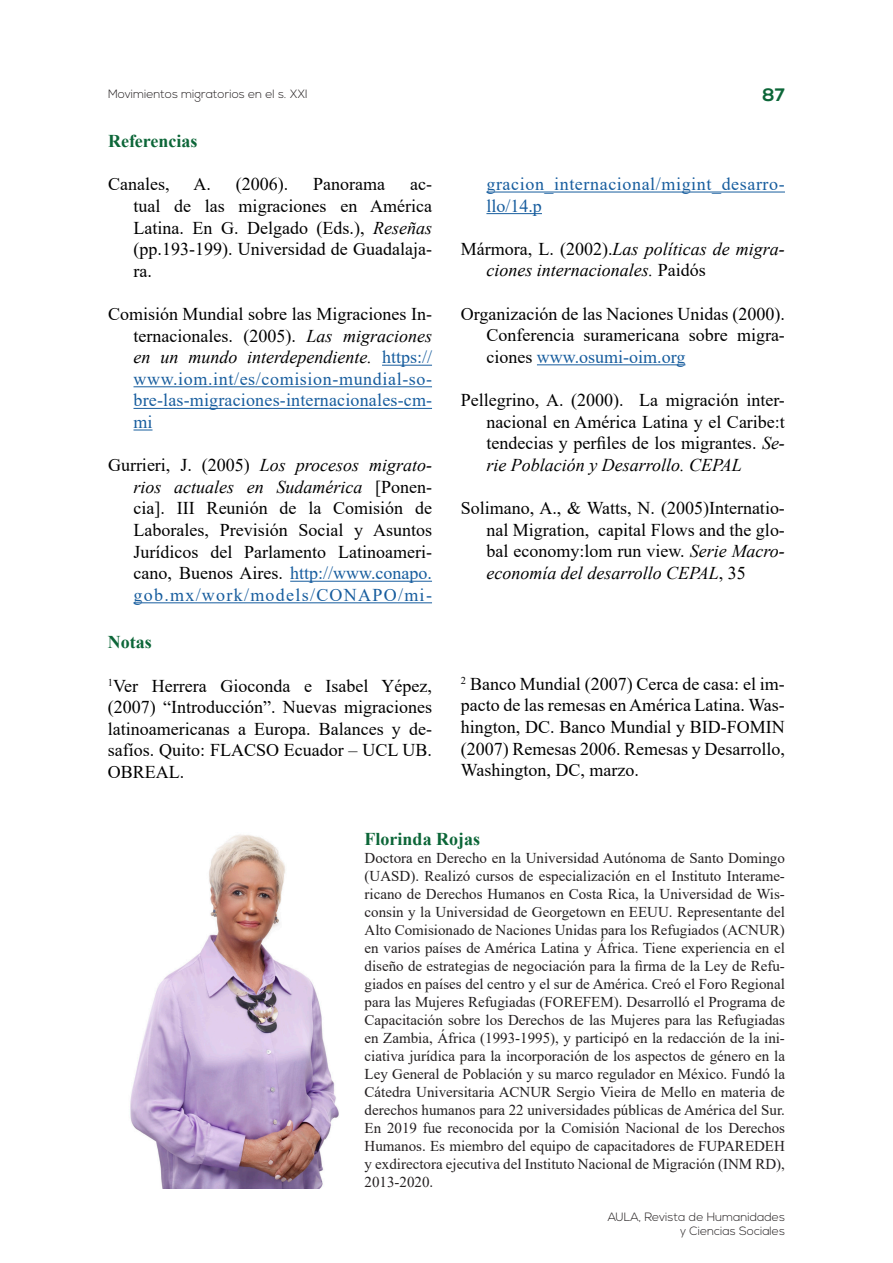
<style>
.page{position:relative;width:893px;height:1263px;background:#fff}
.page>*{position:absolute;margin:0;border:0;box-sizing:border-box;transform-origin:0 0}
.t1{font:18px/21.6px "Times New Roman";color:#000;text-align:justify}
.t2{font:18px/21.6px "Times New Roman";letter-spacing:.035em;color:#175d9e;text-align:justify}
.t3{font:italic 18px/21.6px "Times New Roman";color:#000}
.t4{font:700 18px "Times New Roman";color:#0c6638}
.t5{font:700 18px "Nexa";color:#0c6638}
.t6{font:15px/18px "Times New Roman";color:#231f20;text-align:justify}
.t7{font:300 12px/14.4px "Nexa";color:#231f20;text-align:right}
.s1{font-style:italic}
.s2{color:#000}
.s3{font-style:italic;color:#000}
.s4{color:#175d9e}
.s5{font-style:normal}
</style>
<div class="page">
<hr style="left:382px;top:365px;width:50px;height:1px;background:#175d9e">
<hr style="left:133px;top:386px;width:299px;height:1px;background:#175d9e">
<hr style="left:133px;top:408px;width:299px;height:1px;background:#175d9e">
<svg style="left:133px;top:430px;width:20px;height:1px"></svg>
<hr style="left:290px;top:581px;width:142px;height:1px;background:#175d9e">
<hr style="left:133px;top:602px;width:299px;height:1px;background:#175d9e">
<hr style="left:486px;top:192px;width:299px;height:1px;background:#175d9e">
<hr style="left:486px;top:213px;width:56px;height:1px;background:#175d9e">
<hr style="left:537px;top:364px;width:148px;height:1px;background:#175d9e">
<img style="left:130px;top:834px;width:209px;height:355px">
<p class="t7" style="left:108px;top:87px;width:201px">Movimientos migratorios en el s. XXI</p>
<p class="t4" style="left:108px;top:128px;width:91px">Referencias</p>
<p class="t1" style="left:108px;top:173px;width:63px">Canales,</p>
<p class="t1" style="left:193px;top:173px;width:96px">A. (2006).</p>
<p class="t1" style="left:313px;top:173px;width:73px">Panorama</p>
<p class="t1" style="left:133px;top:173px;width:300px;text-indent:277px">ac&shy;tual de las migraciones en América Latina. En G. Delgado (Eds.), <span class="s1">Reseñas </span>(pp.193-199). Universidad de Guadalaja&shy;ra.</p>
<p class="t2" style="left:133px;top:303px;width:300px;text-indent:-26px"><span class="s2">Comisión Mundial sobre las Migraciones In&shy;ternacionales. (2005).</span> <span class="s3">Las migraciones en un mundo interdependiente.</span> https:// www.iom.int/es/comision-mundial-so&shy;bre-las-migraciones-internacionales-cm&shy;mi</p>
<p class="t1" style="left:133px;top:454px;width:300px;text-indent:-26px">Gurrieri, J. (2005) <span class="s1">Los procesos migrato&shy;rios actuales en Sudamérica</span> [Ponen&shy;cia]. III Reunión de la Comisión de Laborales, Previsión Social y Asuntos Jurídicos del Parlamento Latinoameri&shy;cano, Buenos Aires. <span class="s4">http://www.conapo. gob.mx/work/models/CONAPO/mi-</span></p>
<p class="t5" style="left:762px;top:84px;width:24px">87</p>
<p class="t2" style="left:486px;top:173px;width:300px">gracion_internacional/migint_desarro&shy;llo/14.p</p>
<p class="t3" style="left:486px;top:238px;width:300px;text-indent:-26px"><span class="s5">Mármora, L. (2002).</span>Las políticas de migra&shy;ciones internacionales. <span class="s5">Paidós</span></p>
<p class="t1" style="left:486px;top:302px;width:300px;text-indent:-26px">Organización de las Naciones Unidas (2000).<br>Conferencia suramericana sobre migra&shy;ciones <span class="s4">www.osumi-oim.org</span></p>
<p class="t1" style="left:486px;top:389px;width:300px;text-indent:-26px">Pellegrino, A. (2000). La migración inter&shy;nacional en América Latina y el Caribe:t tendecias y perfiles de los migrantes. <span class="s1">Se&shy;rie Población y Desarrollo. CEPAL</span></p>
<p class="t1" style="left:486px;top:497px;width:300px;text-indent:-26px">Solimano, A., &amp; Watts, N. (2005)Internatio&shy;nal Migration, capital Flows and the glo&shy;bal economy:lom run view. <span class="s1">Serie Macro&shy;economía del desarrollo CEPAL</span>, 35</p>
<p class="t4" style="left:108px;top:629px;width:45px">Notas</p>
<p class="t1" style="left:108px;top:674px;width:326px"><sup>1</sup>Ver Herrera Gioconda e Isabel Yépez, (2007) “Introducción”. Nuevas migraciones latinoamericanas a Europa. Balances y de&shy;safíos. Quito: FLACSO Ecuador – UCL UB.<br>OBREAL.</p>
<p class="t1" style="left:461px;top:672px;width:326px"><sup>2</sup> Banco Mundial (2007) Cerca de casa: el im&shy;pacto de las remesas en América Latina. Was&shy;hington, DC. Banco Mundial y BID-FOMIN (2007) Remesas 2006. Remesas y Desarrollo, Washington, DC, marzo.</p>
<p class="t4" style="left:365px;top:826px;width:117px">Florinda Rojas</p>
<p class="t6" style="left:365px;top:849px;width:422px">Doctora en Derecho en la Universidad Autónoma de Santo Domingo (UASD). Realizó cursos de especialización en el Instituto Interame&shy;ricano de Derechos Humanos en Costa Rica, la Universidad de Wis&shy;consin y la Universidad de Georgetown en EEUU. Representante del Alto Comisionado de Naciones Unidas para los Refugiados (ACNUR) en varios países de América Latina y África. Tiene experiencia en el diseño de estrategias de negociación para la firma de la Ley de Refu&shy;giados en países del centro y el sur de América. Creó el Foro Regional para las Mujeres Refugiadas (FOREFEM). Desarrolló el Programa de Capacitación sobre los Derechos de las Mujeres para las Refugiadas en Zambia, África (1993-1995), y participó en la redacción de la ini&shy;ciativa jurídica para la incorporación de los aspectos de género en la Ley General de Población y su marco regulador en México. Fundó la Cátedra Universitaria ACNUR Sergio Vieira de Mello en materia de derechos humanos para 22 universidades públicas de América del Sur.<br>En 2019 fue reconocida por la Comisión Nacional de los Derechos Humanos. Es miembro del equipo de capacitadores de FUPAREDEH y exdirectora ejecutiva del Instituto Nacional de Migración (INM RD), 2013-2020.</p>
<p class="t7" style="left:608px;top:1210px;width:179px">AULA, Revista de Humanidades y Ciencias Sociales</p>
</div>
